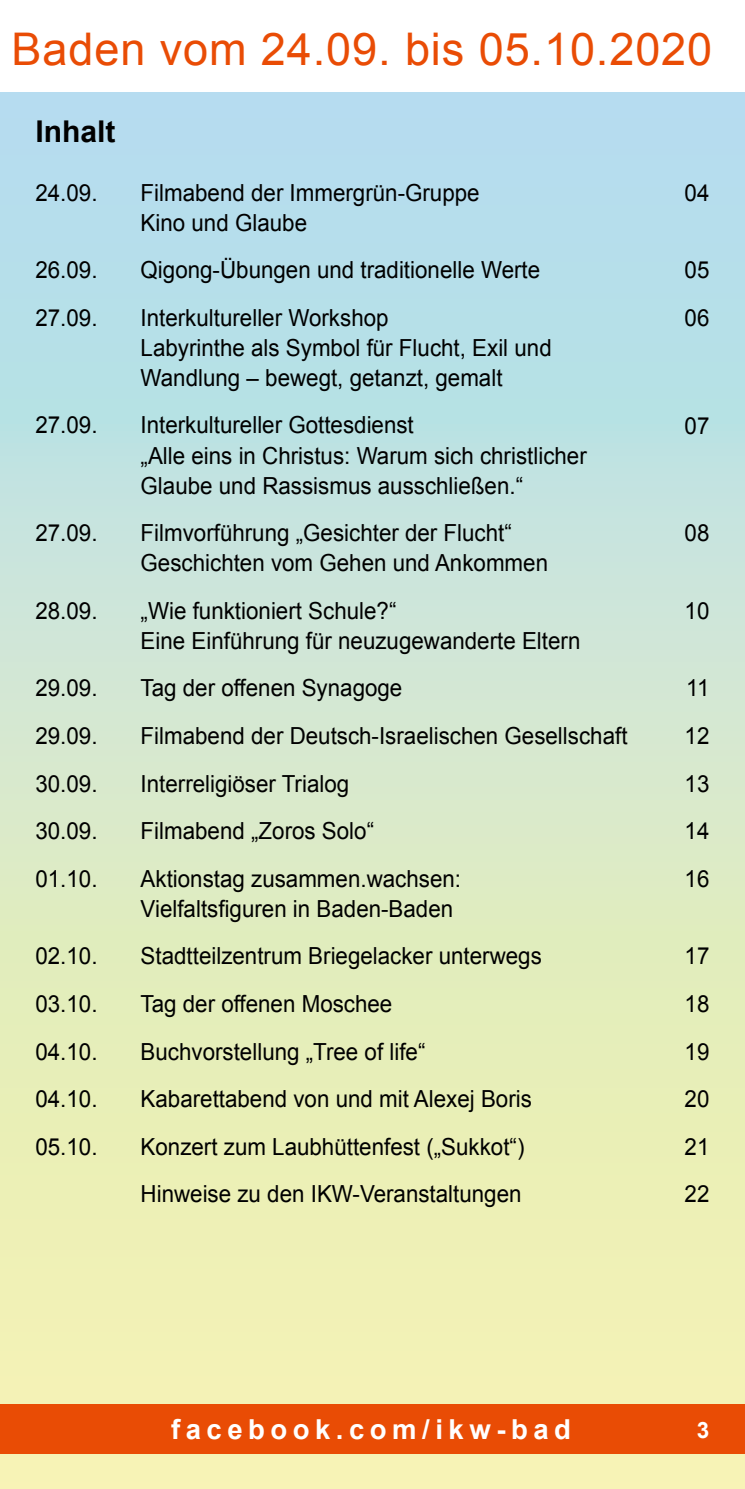
<style>
.page{position:relative;width:745px;height:1489px;background:#fff}
.page>*{position:absolute;margin:0;border:0;box-sizing:border-box;transform-origin:0 0}
.t1{font:45px "Arial";letter-spacing:.02em;color:#e94c05}
.t2{font:700 30px "Arial";color:#000}
.t3{font:700 27.5px "Arial";letter-spacing:.2em;color:#fff}
.t4{font:23.5px/30px "Arial";color:#000;scale:.95 1}
.t5{font:700 22.5px "Arial";color:#fff}
</style>
<div class="page">
<div style="left:0;top:92px;width:744px;height:1396px;background:linear-gradient(to bottom,#aedcf2,#fdf5a8)"></div>
<div style="left:0;top:1403px;width:744px;height:50px;background:#e94c05"></div>
<h1 class="t1" style="left:12px;top:19px;width:701px">Baden vom 24.09. bis 05.10.2020</h1>
<h3 class="t2" style="left:35px;top:112px;width:82px">Inhalt</h3>
<p class="t4" style="left:35px;top:177px;width:67px">24.09.</p>
<p class="t4" style="left:140px;top:177px;width:358px">Filmabend der Immergrün-Gruppe<br>Kino und Glaube</p>
<p class="t4" style="left:684px;top:177px;width:28px">04</p>
<p class="t4" style="left:35px;top:255px;width:67px">26.09.</p>
<p class="t4" style="left:140px;top:255px;width:422px">Qigong-Übungen und traditionelle Werte</p>
<p class="t4" style="left:684px;top:255px;width:28px">05</p>
<p class="t4" style="left:35px;top:303px;width:67px">27.09.</p>
<p class="t4" style="left:140px;top:303px;width:434px">Interkultureller Workshop<br>Labyrinthe als Symbol für Flucht, Exil und<br>Wandlung – bewegt, getanzt, gemalt</p>
<p class="t4" style="left:684px;top:303px;width:28px">06</p>
<p class="t4" style="left:35px;top:410px;width:67px">27.09.</p>
<p class="t4" style="left:140px;top:410px;width:471px">Interkultureller Gottesdienst<br>„Alle eins in Christus: Warum sich christlicher<br>Glaube und Rassismus ausschließen.“</p>
<p class="t4" style="left:684px;top:410px;width:28px">07</p>
<p class="t4" style="left:35px;top:518px;width:67px">27.09.</p>
<p class="t4" style="left:140px;top:518px;width:430px">Filmvorführung „Gesichter der Flucht“<br>Geschichten vom Gehen und Ankommen</p>
<p class="t4" style="left:684px;top:518px;width:28px">08</p>
<p class="t4" style="left:35px;top:595px;width:67px">28.09.</p>
<p class="t4" style="left:140px;top:595px;width:464px">„Wie funktioniert Schule?“<br>Eine Einführung für neuzugewanderte Eltern</p>
<p class="t4" style="left:684px;top:595px;width:28px">10</p>
<p class="t4" style="left:35px;top:673px;width:67px">29.09.</p>
<p class="t4" style="left:140px;top:673px;width:277px">Tag der offenen Synagoge</p>
<p class="t4" style="left:685px;top:673px;width:26px">11</p>
<p class="t4" style="left:35px;top:721px;width:67px">29.09.</p>
<p class="t4" style="left:140px;top:721px;width:513px">Filmabend der Deutsch-Israelischen Gesellschaft</p>
<p class="t4" style="left:684px;top:721px;width:28px">12</p>
<p class="t4" style="left:35px;top:768px;width:67px">30.09.</p>
<p class="t4" style="left:140px;top:768px;width:221px">Interreligiöser Trialog</p>
<p class="t4" style="left:684px;top:768px;width:28px">13</p>
<p class="t4" style="left:35px;top:816px;width:67px">30.09.</p>
<p class="t4" style="left:140px;top:816px;width:247px">Filmabend „Zoros Solo“</p>
<p class="t4" style="left:684px;top:816px;width:28px">14</p>
<p class="t4" style="left:35px;top:863px;width:67px">01.10.</p>
<p class="t4" style="left:140px;top:863px;width:338px">Aktionstag zusammen.wachsen:<br>Vielfaltsfiguren in Baden-Baden</p>
<p class="t4" style="left:684px;top:863px;width:28px">16</p>
<p class="t4" style="left:35px;top:941px;width:67px">02.10.</p>
<p class="t4" style="left:140px;top:941px;width:423px">Stadtteilzentrum Briegelacker unterwegs</p>
<p class="t4" style="left:684px;top:941px;width:28px">17</p>
<p class="t4" style="left:35px;top:988px;width:67px">03.10.</p>
<p class="t4" style="left:140px;top:988px;width:266px">Tag der offenen Moschee</p>
<p class="t4" style="left:684px;top:988px;width:28px">18</p>
<p class="t4" style="left:35px;top:1036px;width:67px">04.10.</p>
<p class="t4" style="left:140px;top:1036px;width:301px">Buchvorstellung „Tree of life“</p>
<p class="t4" style="left:684px;top:1036px;width:28px">19</p>
<p class="t4" style="left:35px;top:1084px;width:67px">04.10.</p>
<p class="t4" style="left:140px;top:1084px;width:413px">Kabarettabend von und mit Alexej Boris</p>
<p class="t4" style="left:684px;top:1084px;width:28px">20</p>
<p class="t4" style="left:35px;top:1131px;width:67px">05.10.</p>
<p class="t4" style="left:140px;top:1131px;width:405px">Konzert zum Laubhüttenfest („Sukkot“)</p>
<p class="t4" style="left:684px;top:1131px;width:28px">21</p>
<p class="t4" style="left:140px;top:1179px;width:402px">Hinweise zu den IKW-Veranstaltungen</p>
<p class="t4" style="left:684px;top:1179px;width:28px">22</p>
<p class="t3" style="left:171px;top:1410px;width:401px">facebook.com/ikw-bad</p>
<p class="t5" style="left:696px;top:1415px;width:14px">3</p>
</div>
